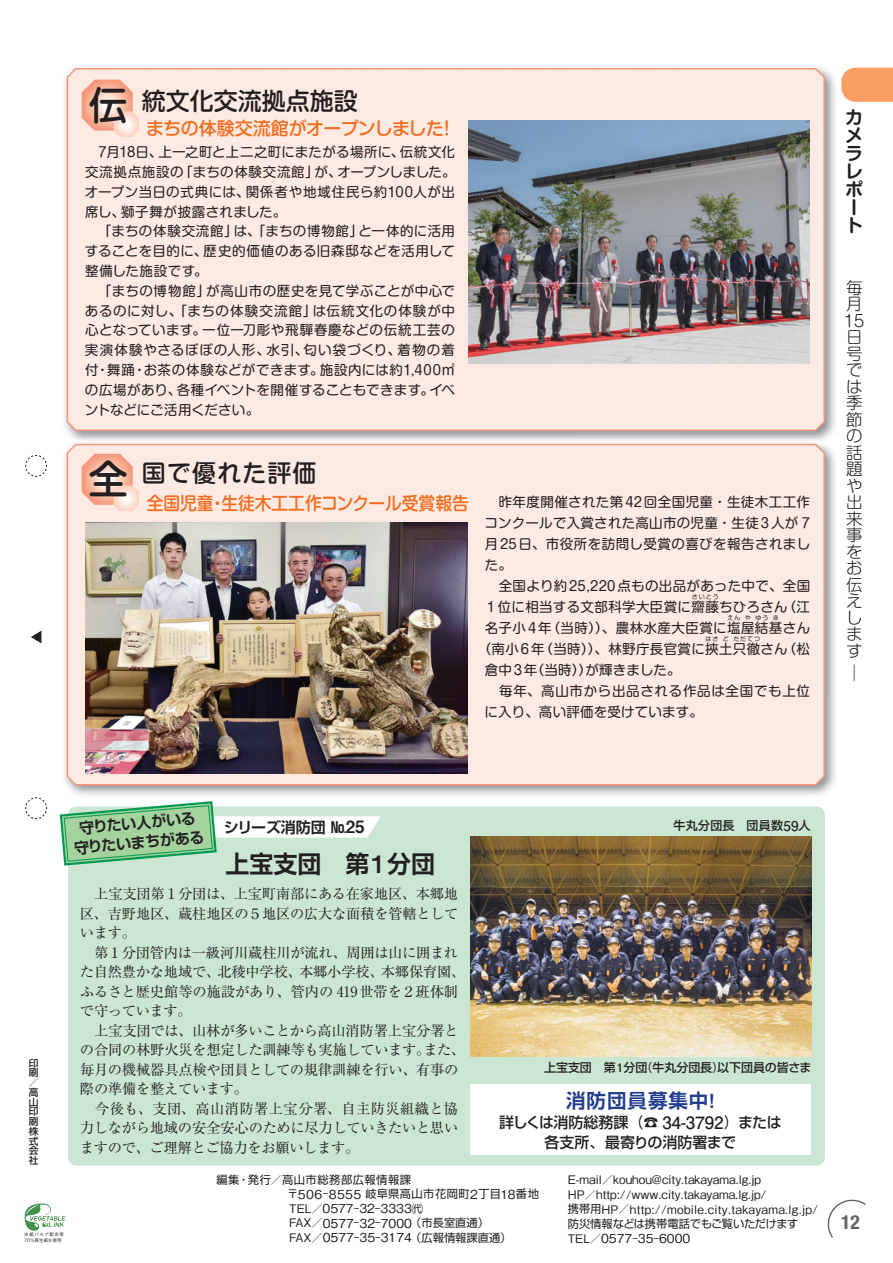
<style>
.page{position:relative;width:893px;height:1263px;background:#fff}
.page>*{position:absolute;margin:0;border:0;box-sizing:border-box;transform-origin:0 0}
.t1{font:24px "Shin M Go Pro Medium 90 pv RKSJ H";color:#231f20}
.t2{font:24px "Shin Go Pro De Bold 90 pv RKSJ H";color:#231f20}
.t3{font:24px "Shin M Go Pro Medium 90 pv RKSJ H";letter-spacing:.05em;color:#231f20}
.t4{font:19.5px "Shin Go Pro De Bold 90 pv RKSJ H";letter-spacing:.05em;color:#253f8e}
.t5{font:700 condensed 19.5px "Helvetica Neue";color:#636366}
.t6{font:18px "Shin M Go Pro Medium 90 pv RKSJ H";color:#f36e21;scale:.93 1}
.t7{font:18px "Shin M Go Pro Medium 90 pv RKSJ H";letter-spacing:-.025em;color:#f36e21}
.t8{font:18px/18px "Shin M Go Pro De Bold 90 pv RKSJ H";color:#231f20}
.t9{font:16.5px/16.5px "Shin M Go Pro Light 90 pv RKSJ H";color:#231f20}
.t10{font:15px/19.5px "Shin Go Pro Medium 90 pv RKSJ V";letter-spacing:-.015em;color:#231f20;text-align:center}
.t11{font:15px "Shin Go Pro De Bold 90 pv RKSJ H";letter-spacing:-.01em;color:#231f20}
.t12{font:14.25px/19.5px "Ryumin Pro Regular 90 pv RKSJ H";letter-spacing:-.015em;color:#231f20}
.t13{font:13.5px/19.8px "Shin M Go Pro Regular 90 pv RKSJ H";letter-spacing:.03em;color:#231f20}
.t14{font:12.3px "Gothic BBB Pro Medium 90 pv RKSJ H";color:#231f20}
.t15{font:12px "Shin Go Pro Medium 90 pv RKSJ V";letter-spacing:-.005em;color:#231f20}
.t16{font:12px "Shin Go Pro Medium 90 pv RKSJ V";letter-spacing:.025em;color:#231f20}
.t17{font:11.85px/14.7px "Gothic BBB Pro Medium 90 pv RKSJ H";color:#231f20}
.t18{font:11.25px/14.4px "Shin Go Pro Regular 90 pv RKSJ H";color:#231f20}
.t19{font:11.25px/14.4px "Shin Go Pro Regular 90 pv RKSJ H";letter-spacing:.04em;color:#231f20}
.t20{font:11.25px "Shin Go Pro Regular 90 pv RKSJ H";letter-spacing:-.02em;color:#231f20}
.t21{font:9.75px/9.8px "Shin Go Pro Medium 90 pv RKSJ V";color:#231f20;text-align:justify}
.t22{font:6px "Shin M Go Pro Regular 90 pv RKSJ H";letter-spacing:.145em;color:#231f20}
.t23{font:4.5px/6px "Gothic BBB Pro Medium 90 pv RKSJ H";letter-spacing:.05em;color:#231f20}
.s1{font-size:39px}
.s2{font-family:"Midashi Go Pro MB31 90 pv RKSJ H";font-size:16.95px}
.s3{font-family:"Midashi Go Pro MB31 90 pv RKSJ H"}
.s4{font-family:"Futo Go B101 Pro Bold 90 pv RKSJ V";font-size:13.5px}
.s5{font-family:"Futo Go B101 Pro Bold 90 pv RKSJ V"}
.s6{font-family:"Futo Go B101 Pro Bold 90 pv RKSJ V";font-size:16.95px}
.s7{font-family:"Gothic BBB Pro Medium 90 pv RKSJ H";font-size:12.3px}
.s8{font-size:11.85px}
.s9{font-family:"Shin Go Pro Regular 90 pv RKSJ H";font-size:11.25px}
.s10{font-family:"Gothic BBB Pro Medium 90 pv RKSJ H";font-size:11.85px}
</style>
<div class="page">
<svg style="left:827px;top:1199px;width:39px;height:39px"></svg>
<svg style="left:25px;top:455px;width:22px;height:22px"></svg>
<svg style="left:25px;top:797px;width:22px;height:22px"></svg>
<svg style="left:31px;top:631px;width:10px;height:12px"></svg>
<svg style="left:25px;top:1203px;width:40px;height:27px"></svg>
<svg style="left:841px;top:68px;width:52px;height:34px;background:#f8a36d"></svg>
<img style="left:64px;top:70px;width:771px;height:370px">
<div style="left:66px;top:67px;width:760px;height:365px;background:#fdeae2"></div>
<div style="left:68px;top:806px;width:757px;height:360px;background:#cbe6d3;border-radius:9px"></div>
<img style="left:64px;top:446px;width:771px;height:350px">
<div style="left:66px;top:442px;width:760px;height:344px;background:#fdeae2"></div>
<div style="left:470px;top:1084px;width:341px;height:71px;background:#fff"></div>
<svg style="left:82px;top:454px;width:57px;height:57px;background:#faccba"></svg>
<svg style="left:59px;top:801px;width:322px;height:65px"></svg>
<img style="left:85px;top:523px;width:382px;height:250px">
<img style="left:470px;top:836px;width:341px;height:220px">
<svg style="left:82px;top:80px;width:57px;height:57px;background:#faccbb"></svg>
<img style="left:469px;top:120px;width:340px;height:244px">
<h1 class="t1" style="left:89px;top:92px;width:271px"><span class="s1">伝</span>統文化交流拠点施設</h1>
<p class="t13" style="left:85px;top:144px;width:372px">　7月18日、上一之町と上二之町にまたがる場所に、伝統文化交流拠点施設の「まちの体験交流館」が、オープンしました。オープン当日の式典には、関係者や地域住民ら約100人が出席し、獅子舞が披露されました。<br>　「まちの体験交流館」は、「まちの博物館」と一体的に活用することを目的に、歴史的価値のある旧森邸などを活用して整備した施設です。<br>　「まちの博物館」が高山市の歴史を見て学ぶことが中心であるのに対し、「まちの体験交流館」は伝統文化の体験が中心となっています。一位一刀彫や飛驒春慶などの伝統工芸の実演体験やさるぼぼの人形、水引、匂い袋づくり、着物の着付・舞踊・お茶の体験などができます。施設内には約1,400㎡の広場があり、各種イベントを開催することもできます。イベントなどにご活用ください。</p>
<h3 class="t7" style="left:146px;top:122px;width:311px">まちの体験交流館がオープンしました！</h3>
<h1 class="t3" style="left:89px;top:464px;width:229px"><span class="s1">全</span>国で優れた評価</h1>
<h3 class="t6" style="left:147px;top:497px;width:348px">全国児童・生徒木工工作コンクール受賞報告</h3>
<p class="t13" style="left:484px;top:493px;width:327px;line-height:21px">　昨年度開催された第42回全国児童・生徒木工工作コンクールで入賞された高山市の児童・生徒3人が 7月25日、市役所を訪問し受賞の喜びを報告されました。<br>　全国より約25,220点もの出品があった中で、全国<br>１位に相当する文部科学大臣賞に齋藤ちひろさん（江</p>
<p class="t22" style="left:692px;top:595px;width:28px">さいとう</p>
<p class="t13" style="left:485px;top:620px;width:327px">名子小4年（当時））、農林水産大臣賞に塩屋結基さん</p>
<p class="t22" style="left:728px;top:616px;width:14px">えん</p>
<p class="t22" style="left:745px;top:616px;width:7px">や</p>
<p class="t22" style="left:755px;top:616px;width:14px">ゆう</p>
<p class="t22" style="left:773px;top:616px;width:7px">き</p>
<p class="t13" style="left:478px;top:641px;width:334px">（南小6年（当時））、林野庁長官賞に挾土只徹さん（松</p>
<p class="t22" style="left:706px;top:637px;width:14px">はさ</p>
<p class="t22" style="left:723px;top:637px;width:7px">ど</p>
<p class="t22" style="left:733px;top:637px;width:28px">ただてつ</p>
<p class="t13" style="left:485px;top:661px;width:327px;line-height:21px">倉中3年（当時））が輝きました。<br>　毎年、高山市から出品される作品は全国でも上位に入り、高い評価を受けています。</p>
<h3 class="t8" style="left:845px;top:111px;width:19px">カメラレポート</h3>
<p class="t9" style="left:844px;top:282px;width:22px">毎月<br>15日号では季節の話題や出来事をお伝えします</p>
<p class="t9" style="left:846px;top:667px;width:18px">│</p>
<p class="t21" style="left:29px;top:1059px;width:11px">印刷／高山印刷株式会社</p>
<p class="t23" style="left:24px;top:1232px;width:41px">古紙パルプ配合率<br>70％再生紙を使用</p>
<p class="t11" style="left:79px;top:822px;width:118px;rotate:-5deg">守りたい人がいる</p>
<p class="t11" style="left:224px;top:821px;width:142px">シリーズ消防団 №<span class="s2">25</span></p>
<p class="t11" style="left:74px;top:842px;width:132px;rotate:-5deg">守りたいまちがある</p>
<h1 class="t2" style="left:225px;top:855px;width:211px">上宝支団　第<span class="s3">１</span>分団</h1>
<p class="t12" style="left:80px;top:886px;width:387px">　上宝支団第１分団は、上宝町南部にある在家地区、本郷地区、吉野地区、蔵柱地区の５地区の広大な面積を管轄としています。<br>　第１分団管内は一級河川蔵柱川が流れ、周囲は山に囲まれた自然豊かな地域で、北稜中学校、本郷小学校、本郷保育園、ふるさと歴史館等の施設があり、管内の 419世帯を２班体制で守っています。<br>　上宝支団では、山林が多いことから高山消防署上宝分署との合同の林野火災を想定した訓練等も実施しています。また、毎月の機械器具点検や団員としての規律訓練を行い、有事の際の準備を整えています。<br>　今後も、支団、高山消防署上宝分署、自主防災組織と協力しながら地域の安全安心のために尽力していきたいと思いますので、ご理解とご協力をお願いします。</p>
<p class="t16" style="left:674px;top:821px;width:138px">牛丸分団長　団員数<span class="s4">59</span>人</p>
<p class="t15" style="left:544px;top:1062px;width:269px">上宝支団　第<span class="s5">１</span>分団<span class="s5">（</span>牛丸分団長<span class="s5">）</span>以下団員の皆さま</p>
<h2 class="t4" style="left:566px;top:1093px;width:157px">消防団員募集中<span class="s3">！</span></h2>
<p class="t10" style="left:499px;top:1115px;width:284px">詳しくは消防総務課<span class="s5">（</span>☎ <span class="s6">34</span><span class="s5">-</span><span class="s6">3792</span><span class="s5">）</span>または各支所<span class="s5">、</span>最寄りの消防署まで</p>
<p class="t19" style="left:287px;top:1174px;width:253px;text-indent:-70px">編集・発行／高山市総務部広報情報課<br>〒<span class="s7">506</span>‒<span class="s7">8555</span> 岐阜県高山市花岡町<span class="s7">2</span>丁目<span class="s7">18</span>番地</p>
<p class="t14" style="left:289px;top:1204px;width:135px"><span class="s8">TEL</span><span class="s9">／</span>0577<span class="s9">‒</span>32<span class="s9">‒</span>3333<span class="s9">㈹</span></p>
<p class="t18" style="left:289px;top:1217px;width:224px"><span class="s10">FAX</span>／<span class="s7">0577</span>‒<span class="s7">32</span>‒<span class="s7">7000</span>（市長室直通）<br><span class="s10">FAX</span>／<span class="s7">0577</span>‒<span class="s7">35</span>‒<span class="s7">3174</span>（広報情報課直通）</p>
<p class="t17" style="left:568px;top:1174px;width:252px">E-mail<span class="s9">／</span>kouhou@city.takayama.lg.jp<br>HP<span class="s9">／</span>http://www.city.takayama.lg.jp/<br><span class="s9">携帯用</span>HP<span class="s9">／</span>http://mobile.city.takayama.lg.jp/</p>
<p class="t20" style="left:568px;top:1219px;width:232px">防災情報などは携帯電話でもご覧いただけます</p>
<p class="t14" style="left:568px;top:1233px;width:124px"><span class="s8">TEL</span><span class="s9">／</span>0577<span class="s9">‒</span>35<span class="s9">‒</span>6000</p>
<h2 class="t5" style="left:841px;top:1210px;width:20px">12</h2>
</div>
